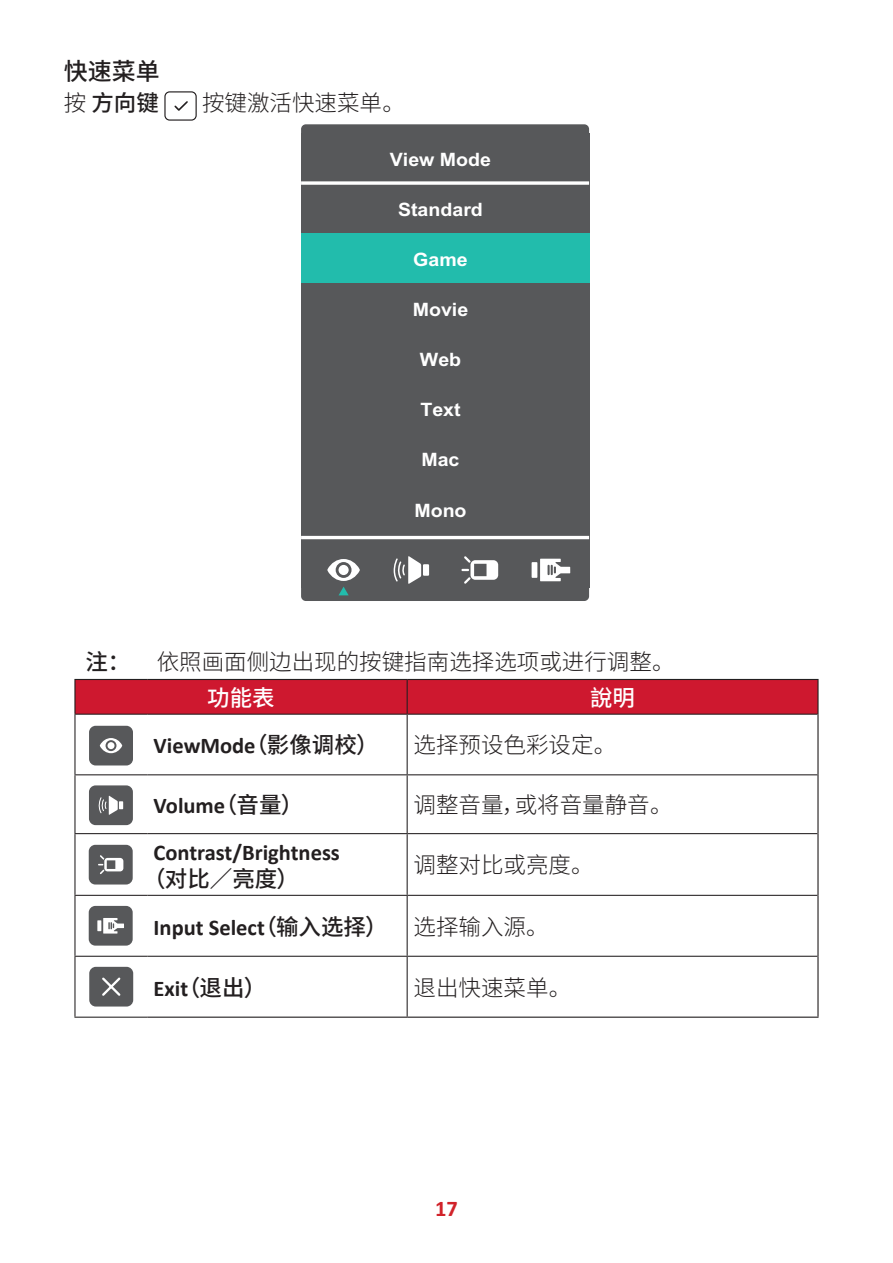
<style>
.page{position:relative;width:893px;height:1263px;background:#fff}
.page>*{position:absolute;margin:0;border:0;box-sizing:border-box;transform-origin:0 0}
.t1{font:500 24px "Noto Sans SC";color:#231f20}
.t2{font:700 22.5px "Calibri";color:#231f20}
.t3{font:300 22.5px/35.2px "Noto Sans SC";color:#231f20}
.t4{font:500 22.5px "Noto Sans SC";color:#231f20}
.t5{font:700 22.5px "Calibri";color:#d1232a}
.t6{font:500 22.5px "Noto Sans SC";color:#fff}
.t7{font:700 18.45px "Arial";color:#fff;scale:1.06 1}
.s1{font-weight:300}
.s2{font-weight:500}
.s3{font-weight:500;color:#fff}
.s4{font-family:"Noto Sans SC";font-weight:500}
.s5{font-family:"Noto Sans SC";font-weight:300}
</style>
<div class="page">
<div style="left:164px;top:91px;width:33px;height:30px;border:1px solid #231f20;border-radius:5px"></div>
<svg style="left:174px;top:101px;width:14px;height:10px"></svg>
<div style="left:301px;top:329px;width:288px;height:272px;background:#57585a;border-radius:5px"></div>
<div style="left:301px;top:124px;width:288px;height:272px;background:#57585a;border-radius:5px"></div>
<div style="left:301px;top:233px;width:288px;height:50px;background:#22bcac"></div>
<svg style="left:327px;top:559px;width:33px;height:22px"></svg>
<div style="left:339px;top:565px;width:10px;height:10px;background:#fff;border-radius:50%"></div>
<hr style="left:301px;top:536px;width:288px;height:3px;background:#fff">
<svg style="left:301px;top:181px;width:288px;height:4px"></svg>
<svg style="left:461px;top:556px;width:37px;height:28px"></svg>
<div style="left:532px;top:562px;width:5px;height:16px;background:#fff"></div>
<svg style="left:540px;top:559px;width:30px;height:22px"></svg>
<div style="left:423px;top:564px;width:6px;height:12px;background:#fff"></div>
<svg style="left:393px;top:556px;width:28px;height:28px"></svg>
<svg style="left:339px;top:587px;width:10px;height:8px"></svg>
<div style="left:76px;top:680px;width:741px;height:34px;background:#ce182f"></div>
<hr style="left:74px;top:679px;width:73px;height:1px;background:#231f20">
<hr style="left:74px;top:680px;width:2px;height:34px;background:#231f20">
<hr style="left:147px;top:679px;width:260px;height:1px;background:#231f20">
<hr style="left:407px;top:679px;width:412px;height:1px;background:#231f20">
<hr style="left:817px;top:680px;width:2px;height:34px;background:#231f20">
<hr style="left:817px;top:714px;width:2px;height:61px;background:#231f20">
<hr style="left:817px;top:775px;width:2px;height:59px;background:#231f20">
<hr style="left:817px;top:834px;width:2px;height:61px;background:#231f20">
<hr style="left:817px;top:895px;width:2px;height:61px;background:#231f20">
<hr style="left:817px;top:956px;width:2px;height:60px;background:#231f20">
<hr style="left:147px;top:1016px;width:260px;height:2px;background:#231f20">
<hr style="left:407px;top:1016px;width:412px;height:2px;background:#231f20">
<hr style="left:407px;top:680px;width:1px;height:34px;background:#231f20">
<hr style="left:74px;top:714px;width:73px;height:1px;background:#231f20">
<hr style="left:147px;top:714px;width:260px;height:1px;background:#231f20">
<hr style="left:407px;top:714px;width:410px;height:1px;background:#231f20">
<hr style="left:407px;top:715px;width:1px;height:59px;background:#231f20">
<hr style="left:147px;top:774px;width:260px;height:1px;background:#231f20">
<hr style="left:407px;top:774px;width:410px;height:1px;background:#231f20">
<hr style="left:407px;top:775px;width:1px;height:58px;background:#231f20">
<hr style="left:147px;top:833px;width:260px;height:1px;background:#231f20">
<hr style="left:407px;top:833px;width:410px;height:1px;background:#231f20">
<hr style="left:407px;top:834px;width:1px;height:61px;background:#231f20">
<hr style="left:147px;top:895px;width:260px;height:1px;background:#231f20">
<hr style="left:407px;top:895px;width:410px;height:1px;background:#231f20">
<hr style="left:407px;top:896px;width:1px;height:60px;background:#231f20">
<hr style="left:147px;top:956px;width:260px;height:1px;background:#231f20">
<hr style="left:407px;top:956px;width:410px;height:1px;background:#231f20">
<hr style="left:407px;top:957px;width:1px;height:59px;background:#231f20">
<hr style="left:74px;top:715px;width:2px;height:59px;background:#231f20">
<hr style="left:74px;top:774px;width:73px;height:1px;background:#231f20">
<hr style="left:74px;top:775px;width:2px;height:58px;background:#231f20">
<hr style="left:74px;top:833px;width:73px;height:1px;background:#231f20">
<hr style="left:74px;top:834px;width:2px;height:61px;background:#231f20">
<hr style="left:74px;top:895px;width:73px;height:1px;background:#231f20">
<hr style="left:74px;top:896px;width:2px;height:60px;background:#231f20">
<hr style="left:74px;top:956px;width:73px;height:1px;background:#231f20">
<hr style="left:74px;top:957px;width:2px;height:60px;background:#231f20">
<hr style="left:74px;top:1017px;width:73px;height:1px;background:#231f20">
<div style="left:89px;top:726px;width:44px;height:39px;background:#57585a;border-radius:7px"></div>
<svg style="left:100px;top:738px;width:22px;height:15px"></svg>
<div style="left:108px;top:742px;width:7px;height:7px;background:#fff;border-radius:50%"></div>
<div style="left:89px;top:785px;width:44px;height:40px;background:#57585a;border-radius:7px"></div>
<svg style="left:98px;top:796px;width:25px;height:19px"></svg>
<div style="left:89px;top:845px;width:44px;height:39px;background:#57585a;border-radius:7px"></div>
<svg style="left:98px;top:855px;width:25px;height:19px"></svg>
<div style="left:89px;top:906px;width:44px;height:40px;background:#57585a;border-radius:7px"></div>
<svg style="left:97px;top:920px;width:4px;height:11px"></svg>
<svg style="left:103px;top:918px;width:21px;height:15px"></svg>
<div style="left:89px;top:967px;width:44px;height:39px;background:#57585a;border-radius:7px"></div>
<svg style="left:102px;top:977px;width:19px;height:19px"></svg>
<p class="t1" style="left:64px;top:58px;width:97px">快速菜单</p>
<p class="t4" style="left:64px;top:90px;width:97px"><span class="s1">按</span>方向键</p>
<p class="t3" style="left:202px;top:86px;width:204px">按键激活快速菜单。</p>
<p class="t7" style="left:390px;top:146px;width:97px">View Mode</p>
<p class="t7" style="left:398px;top:196px;width:82px">Standard</p>
<p class="t7" style="left:413px;top:246px;width:53px">Game</p>
<p class="t7" style="left:413px;top:296px;width:54px">Movie</p>
<p class="t7" style="left:420px;top:347px;width:40px">Web</p>
<p class="t7" style="left:420px;top:397px;width:39px">Text</p>
<p class="t7" style="left:421px;top:447px;width:37px">Mac</p>
<p class="t7" style="left:414px;top:497px;width:51px">Mono</p>
<p class="t3" style="left:207px;top:645px;width:469px;text-indent:-122px"><span class="s2">注：</span> 依照画面侧边出现的按键指南选择选项或进行调整。<span class="s3">功能表</span></p>
<p class="t6" style="left:590px;top:685px;width:46px">說明</p>
<p class="t2" style="left:154px;top:730px;width:226px">ViewMode<span class="s4">（影像调校）</span></p>
<p class="t3" style="left:414px;top:728px;width:204px">选择预设色彩设定。</p>
<p class="t2" style="left:154px;top:790px;width:151px">Volume<span class="s4">（音量）</span></p>
<p class="t3" style="left:414px;top:788px;width:260px">调整音量，或将音量静音。</p>
<p class="t2" style="left:154px;top:836px;width:188px">Contrast/Brightness</p>
<p class="t4" style="left:143px;top:866px;width:157px">（对比／亮度）</p>
<p class="t3" style="left:414px;top:848px;width:182px">调整对比或亮度。</p>
<p class="t2" style="left:154px;top:911px;width:397px">Input Select<span class="s4">（输入选择）</span> <span class="s5">选择输入源。</span></p>
<p class="t2" style="left:154px;top:972px;width:114px">Exit<span class="s4">（退出）</span></p>
<p class="t3" style="left:414px;top:970px;width:159px">退出快速菜单。</p>
<p class="t5" style="left:435px;top:1193px;width:24px">17</p>
</div>
